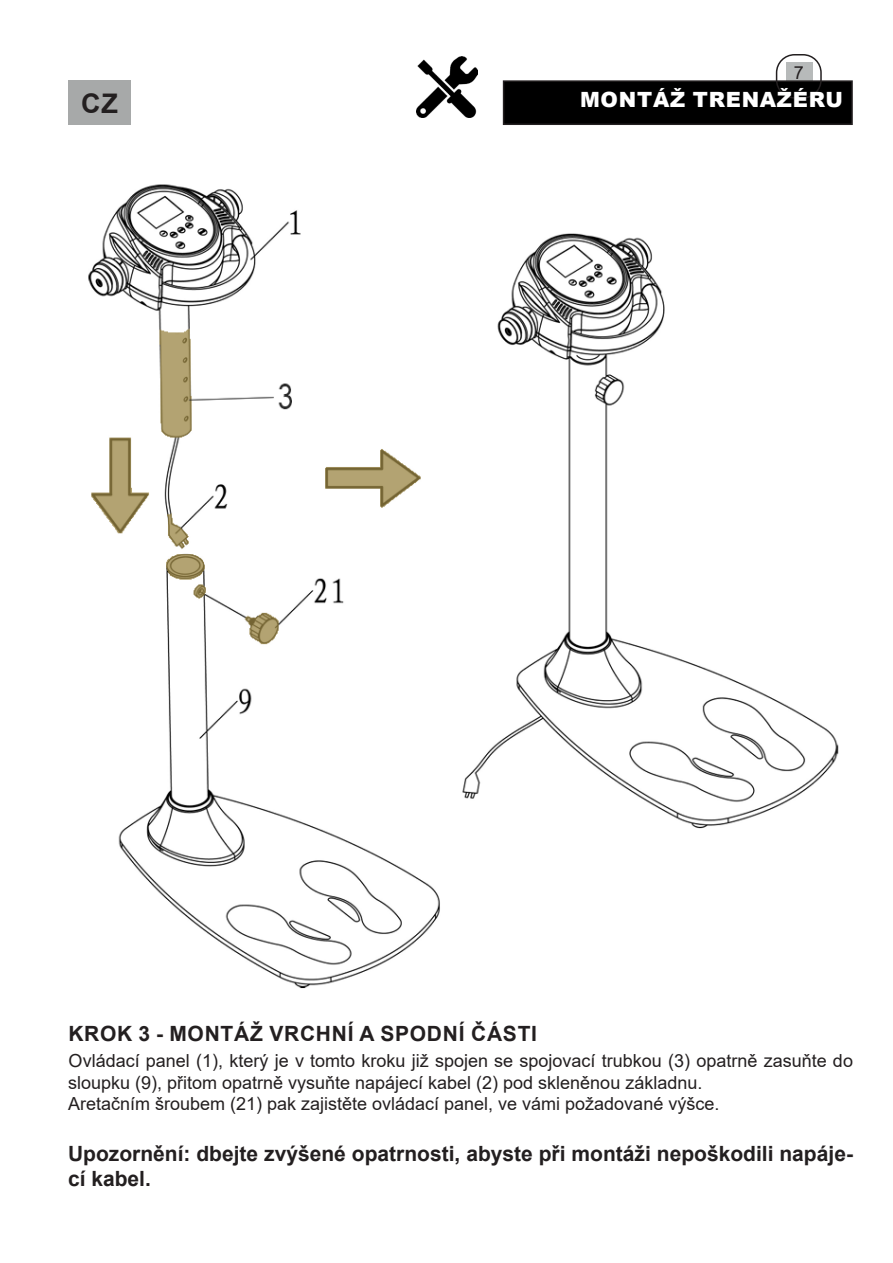
<style>
.page{position:relative;width:893px;height:1263px;background:#fff}
.page>*{position:absolute;margin:0;border:0;box-sizing:border-box;transform-origin:0 0}
.t1{font:700 27px "Arial";color:#231f20}
.t2{font:700 21px/25.2px "Arial";color:#231f20}
.t3{font:700 21px "Arial";letter-spacing:.035em;color:#231f20}
.Title_2_-_List{font:900 21px "Arial";letter-spacing:.035em;color:#fff}
.t4{font:18px/21.6px "Arial";color:#231f20}
</style>
<div class="page">
<div style="left:786px;top:62px;width:26px;height:21px;background:#b7baba"></div>
<div style="left:504px;top:81px;width:348px;height:43px;background:#000"></div>
<div style="left:503px;top:80px;width:350px;height:45px;border:2px solid #231f20"></div>
<div style="left:776px;top:54px;width:46px;height:45px;border:2px solid #231f20;border-radius:18px"></div>
<div style="left:68px;top:80px;width:63px;height:45px;background:#a7a9a9"></div>
<img style="left:416px;top:57px;width:61px;height:61px">
<img style="left:88px;top:184px;width:751px;height:805px">
<p class="t4" style="left:794px;top:61px;width:12px">7</p>
<h1 class="t1" style="left:81px;top:84px;width:38px">CZ</h1>
<p class="Title_2_-_List" style="left:580px;top:84px;width:264px">MONTÁŽ TRENAŽÉRU</p>
<p class="t3" style="left:68px;top:1019px;width:470px">KROK 3 - MONTÁŽ VRCHNÍ A SPODNÍ ČÁSTI</p>
<p class="t4" style="left:68px;top:1050px;width:786px">Ovládací panel (1), který je v tomto kroku již spojen se spojovací trubkou (3) opatrně zasuňte do sloupku (9), přitom opatrně vysuňte napájecí kabel (2) pod skleněnou základnu.</p>
<p class="t4" style="left:68px;top:1093px;width:653px">Aretačním šroubem (21) pak zajistěte ovládací panel, ve vámi požadované výšce.</p>
<p class="t2" style="left:68px;top:1141px;width:786px">Upozornění: dbejte zvýšené opatrnosti, abyste při montáži nepoškodili napáje&shy;cí kabel.</p>
</div>
